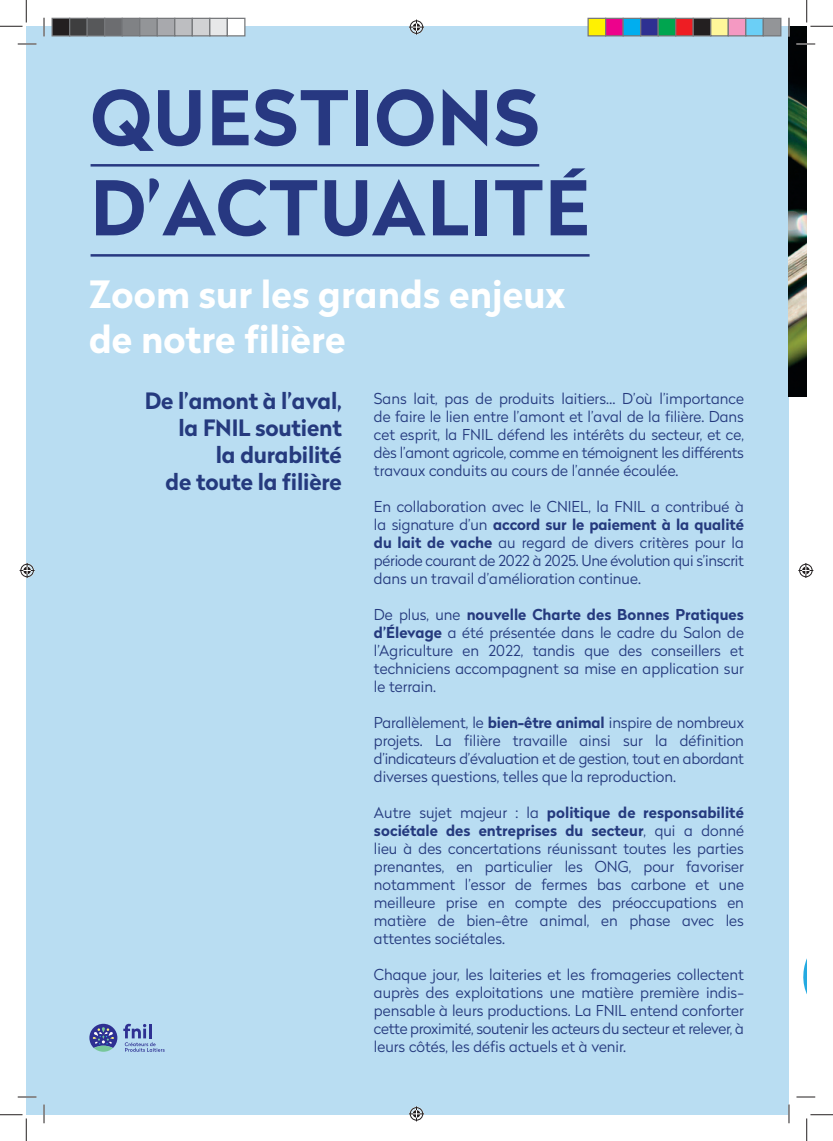
<style>
.page{position:relative;width:833px;height:1141px;background:#fff}
.page>*{position:absolute;margin:0;border:0;box-sizing:border-box;transform-origin:0 0}
.t1{font:700 75px/90px "Radikal";letter-spacing:.02em;color:#273881}
.t2{font:700 37.5px/45px "Radikal";color:#fff}
.t3{font:700 22.5px/27px "Radikal";letter-spacing:-.01em;color:#253a7e;text-align:right}
.t4{font:300 15px/18px "Radikal";color:#253a7e;text-align:justify}
.s1{font-weight:700}
</style>
<div class="page">
<div style="left:26px;top:26px;width:762px;height:1088px;background:#b9ddf2"></div>
<img style="left:788px;top:26px;width:18px;height:371px">
<hr style="left:90px;top:164px;width:449px;height:2px;background:#273881">
<hr style="left:90px;top:254px;width:499px;height:2px;background:#273881">
<svg style="left:123px;top:1023px;width:41px;height:28px"></svg>
<hr style="left:148px;top:1023px;width:3px;height:15px;background:#2e3092">
<svg style="left:89px;top:1023px;width:28px;height:28px"></svg>
<svg style="left:803px;top:961px;width:3px;height:31px"></svg>
<svg style="left:18px;top:43px;width:18px;height:2px"></svg>
<svg style="left:796px;top:43px;width:18px;height:2px"></svg>
<svg style="left:18px;top:1096px;width:18px;height:1px"></svg>
<svg style="left:796px;top:1096px;width:18px;height:1px"></svg>
<svg style="left:43px;top:18px;width:2px;height:18px"></svg>
<svg style="left:43px;top:1104px;width:2px;height:19px"></svg>
<svg style="left:788px;top:18px;width:1px;height:18px"></svg>
<svg style="left:787px;top:1104px;width:2px;height:19px"></svg>
<svg style="left:0;top:0;width:27px;height:27px"></svg>
<svg style="left:0;top:1114px;width:27px;height:26px"></svg>
<svg style="left:806px;top:0;width:26px;height:27px"></svg>
<svg style="left:806px;top:1114px;width:26px;height:26px"></svg>
<svg style="left:409px;top:20px;width:15px;height:15px"></svg>
<svg style="left:409px;top:1106px;width:15px;height:15px"></svg>
<svg style="left:20px;top:563px;width:15px;height:15px"></svg>
<svg style="left:798px;top:563px;width:14px;height:15px"></svg>
<div style="left:52px;top:18px;width:18px;height:18px;background:#231f20"></div>
<div style="left:51px;top:18px;width:19px;height:18px;border:1px solid #76787b"></div>
<div style="left:70px;top:18px;width:17px;height:18px;background:#3e3e3f"></div>
<div style="left:69px;top:18px;width:19px;height:18px;border:1px solid #76787b"></div>
<div style="left:87px;top:18px;width:18px;height:18px;background:#57585a"></div>
<div style="left:86px;top:18px;width:19px;height:18px;border:1px solid #76787b"></div>
<div style="left:105px;top:18px;width:17px;height:18px;background:#6c6d70"></div>
<div style="left:104px;top:18px;width:19px;height:18px;border:1px solid #76787b"></div>
<div style="left:122px;top:18px;width:18px;height:18px;background:#808285"></div>
<div style="left:140px;top:18px;width:17px;height:18px;background:#939598"></div>
<div style="left:139px;top:18px;width:19px;height:18px;border:1px solid #76787b"></div>
<div style="left:157px;top:18px;width:18px;height:18px;background:#a8a9ad"></div>
<div style="left:156px;top:18px;width:19px;height:18px;border:1px solid #76787b"></div>
<div style="left:175px;top:18px;width:17px;height:18px;background:#bdbec1"></div>
<div style="left:174px;top:18px;width:19px;height:18px;border:1px solid #76787b"></div>
<div style="left:192px;top:18px;width:18px;height:18px;background:#d1d2d4"></div>
<div style="left:191px;top:18px;width:19px;height:18px;border:1px solid #76787b"></div>
<div style="left:210px;top:18px;width:17px;height:18px;background:#e7e8e9"></div>
<div style="left:209px;top:18px;width:19px;height:18px;border:1px solid #76787b"></div>
<div style="left:227px;top:18px;width:18px;height:18px;background:#fff"></div>
<div style="left:226px;top:18px;width:19px;height:18px;border:1px solid #76787b"></div>
<div style="left:587px;top:18px;width:18px;height:18px;background:#fff101"></div>
<div style="left:587px;top:18px;width:19px;height:18px;border:1px solid #76787b"></div>
<div style="left:605px;top:18px;width:17px;height:18px;background:#ed028c"></div>
<div style="left:604px;top:18px;width:19px;height:18px;border:1px solid #76787b"></div>
<div style="left:622px;top:18px;width:18px;height:18px;background:#00aeef"></div>
<div style="left:622px;top:18px;width:19px;height:18px;border:1px solid #76787b"></div>
<div style="left:640px;top:18px;width:17px;height:18px;background:#2e3092"></div>
<div style="left:639px;top:18px;width:19px;height:18px;border:1px solid #76787b"></div>
<div style="left:657px;top:18px;width:18px;height:18px;background:#00a54f"></div>
<div style="left:657px;top:18px;width:19px;height:18px;border:1px solid #76787b"></div>
<div style="left:675px;top:18px;width:17px;height:18px;background:#ee1d23"></div>
<div style="left:674px;top:18px;width:19px;height:18px;border:1px solid #76787b"></div>
<div style="left:692px;top:18px;width:18px;height:18px;background:#231f20"></div>
<div style="left:692px;top:18px;width:19px;height:18px;border:1px solid #76787b"></div>
<div style="left:710px;top:18px;width:17px;height:18px;background:#fff79a"></div>
<div style="left:709px;top:18px;width:19px;height:18px;border:1px solid #76787b"></div>
<div style="left:727px;top:18px;width:18px;height:18px;background:#f499c2"></div>
<div style="left:727px;top:18px;width:19px;height:18px;border:1px solid #76787b"></div>
<div style="left:745px;top:18px;width:17px;height:18px;background:#6bcff6"></div>
<div style="left:744px;top:18px;width:19px;height:18px;border:1px solid #76787b"></div>
<div style="left:762px;top:18px;width:18px;height:18px;background:#939598"></div>
<div style="left:762px;top:18px;width:19px;height:18px;border:1px solid #76787b"></div>
<h1 class="t1" style="left:90px;top:81px;width:500px">QUESTIONS<br>D’ACTUALITÉ</h1>
<h2 class="t2" style="left:89px;top:276px;width:477px">Zoom sur les grands enjeux de notre filière</h2>
<h3 class="t3" style="left:145px;top:390px;width:199px">De l’amont à l’aval, la FNIL soutient<br>la durabilité<br>de toute la filière</h3>
<p class="t4" style="left:373px;top:391px;width:371px">Sans lait, pas de produits laitiers… D’où l’importance de faire le lien entre l’amont et l’aval de la filière. Dans cet esprit, la FNIL défend les intérêts du secteur, et ce, dès l’amont agricole, comme en témoignent les différents travaux conduits au cours de l’année écoulée.</p>
<p class="t4" style="left:373px;top:499px;width:371px">En collaboration avec le CNIEL, la FNIL a contribué à la signature d’un <span class="s1">accord sur le paiement à la qualité du lait de vache</span> au regard de divers critères pour la période courant de 2022 à 2025. Une évolution qui s’inscrit dans un travail d’amélioration continue.</p>
<p class="t4" style="left:373px;top:607px;width:371px">De plus, une <span class="s1">nouvelle Charte des Bonnes Pratiques d’Élevage</span> a été présentée dans le cadre du Salon de l’Agriculture en 2022, tandis que des conseillers et techniciens accompagnent sa mise en application sur le terrain.</p>
<p class="t4" style="left:373px;top:715px;width:371px">Parallèlement, le <span class="s1">bien-être animal</span> inspire de nombreux projets. La filière travaille ainsi sur la définition d’indicateurs d’évaluation et de gestion, tout en abordant diverses questions, telles que la reproduction.</p>
<p class="t4" style="left:373px;top:805px;width:371px">Autre sujet majeur : la <span class="s1">politique de responsabilité sociétale des entreprises du secteur</span>, qui a donné lieu à des concertations réunissant toutes les parties prenantes, en particulier les ONG, pour favoriser notamment l’essor de fermes bas carbone et une meilleure prise en compte des préoccupations en matière de bien-être animal, en phase avec les attentes sociétales.</p>
<p class="t4" style="left:373px;top:967px;width:371px">Chaque jour, les laiteries et les fromageries collectent auprès des exploitations une matière première indis&shy;pensable à leurs productions. La FNIL entend conforter cette proximité, soutenir les acteurs du secteur et relever, à leurs côtés, les défis actuels et à venir.</p>
</div>
